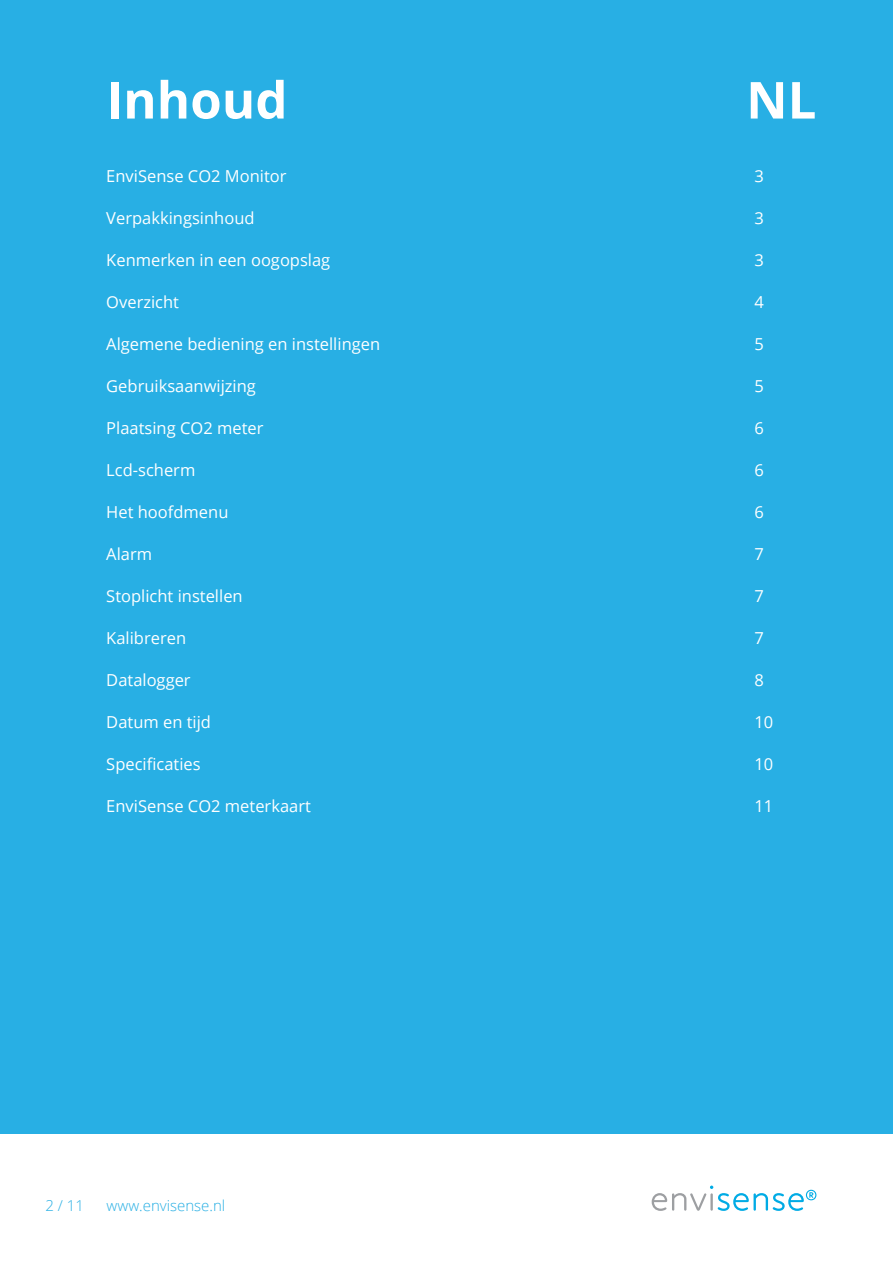
<style>
.page{position:relative;width:893px;height:1263px;background:#fff}
.page>*{position:absolute;margin:0;border:0;box-sizing:border-box;transform-origin:0 0}
.KOP_1{font:700 51px "Open Sans";color:#fff}
.BODY_TEKST{font:16.5px "Open Sans";color:#fff}
.BODY_KOP{font:300 15px "Open Sans";color:#28afe4}
</style>
<div class="page">
<svg style="left:652px;top:1185px;width:164px;height:26px"></svg>
<div style="left:0;top:0;width:893px;height:1133px;background:#28afe4"></div>
<p class="KOP_1" style="left:106px;top:64px;width:183px">Inhoud</p>
<p class="KOP_1" style="left:746px;top:64px;width:72px">NL</p>
<p class="BODY_TEKST" style="left:106px;top:164px;width:182px">EnviSense CO2 Monitor</p>
<p class="BODY_TEKST" style="left:754px;top:164px;width:11px">3</p>
<p class="BODY_TEKST" style="left:106px;top:206px;width:150px">Verpakkingsinhoud</p>
<p class="BODY_TEKST" style="left:754px;top:206px;width:11px">3</p>
<p class="BODY_TEKST" style="left:106px;top:248px;width:226px">Kenmerken in een oogopslag</p>
<p class="BODY_TEKST" style="left:754px;top:248px;width:11px">3</p>
<p class="BODY_TEKST" style="left:106px;top:290px;width:74px">Overzicht</p>
<p class="BODY_TEKST" style="left:754px;top:290px;width:11px">4</p>
<p class="BODY_TEKST" style="left:106px;top:332px;width:275px">Algemene bediening en instellingen</p>
<p class="BODY_TEKST" style="left:754px;top:332px;width:11px">5</p>
<p class="BODY_TEKST" style="left:106px;top:374px;width:151px">Gebruiksaanwijzing</p>
<p class="BODY_TEKST" style="left:754px;top:374px;width:11px">5</p>
<p class="BODY_TEKST" style="left:106px;top:416px;width:159px">Plaatsing CO2 meter</p>
<p class="BODY_TEKST" style="left:754px;top:416px;width:11px">6</p>
<p class="BODY_TEKST" style="left:106px;top:458px;width:91px">Lcd-scherm</p>
<p class="BODY_TEKST" style="left:754px;top:458px;width:11px">6</p>
<p class="BODY_TEKST" style="left:106px;top:500px;width:124px">Het hoofdmenu</p>
<p class="BODY_TEKST" style="left:754px;top:500px;width:11px">6</p>
<p class="BODY_TEKST" style="left:106px;top:542px;width:47px">Alarm</p>
<p class="BODY_TEKST" style="left:754px;top:542px;width:11px">7</p>
<p class="BODY_TEKST" style="left:106px;top:584px;width:138px">Stoplicht instellen</p>
<p class="BODY_TEKST" style="left:754px;top:584px;width:11px">7</p>
<p class="BODY_TEKST" style="left:106px;top:626px;width:81px">Kalibreren</p>
<p class="BODY_TEKST" style="left:754px;top:626px;width:11px">7</p>
<p class="BODY_TEKST" style="left:106px;top:668px;width:86px">Datalogger</p>
<p class="BODY_TEKST" style="left:754px;top:668px;width:11px">8</p>
<p class="BODY_TEKST" style="left:106px;top:710px;width:106px">Datum en tijd</p>
<p class="BODY_TEKST" style="left:754px;top:710px;width:20px">10</p>
<p class="BODY_TEKST" style="left:106px;top:752px;width:96px">Specificaties</p>
<p class="BODY_TEKST" style="left:754px;top:752px;width:20px">10</p>
<p class="BODY_TEKST" style="left:106px;top:794px;width:206px">EnviSense CO2 meterkaart</p>
<p class="BODY_TEKST" style="left:754px;top:794px;width:20px">11</p>
<p class="BODY_KOP" style="left:45px;top:1195px;width:40px">2 / 11</p>
<p class="BODY_KOP" style="left:107px;top:1195px;width:120px">www.envisense.nl</p>
</div>
